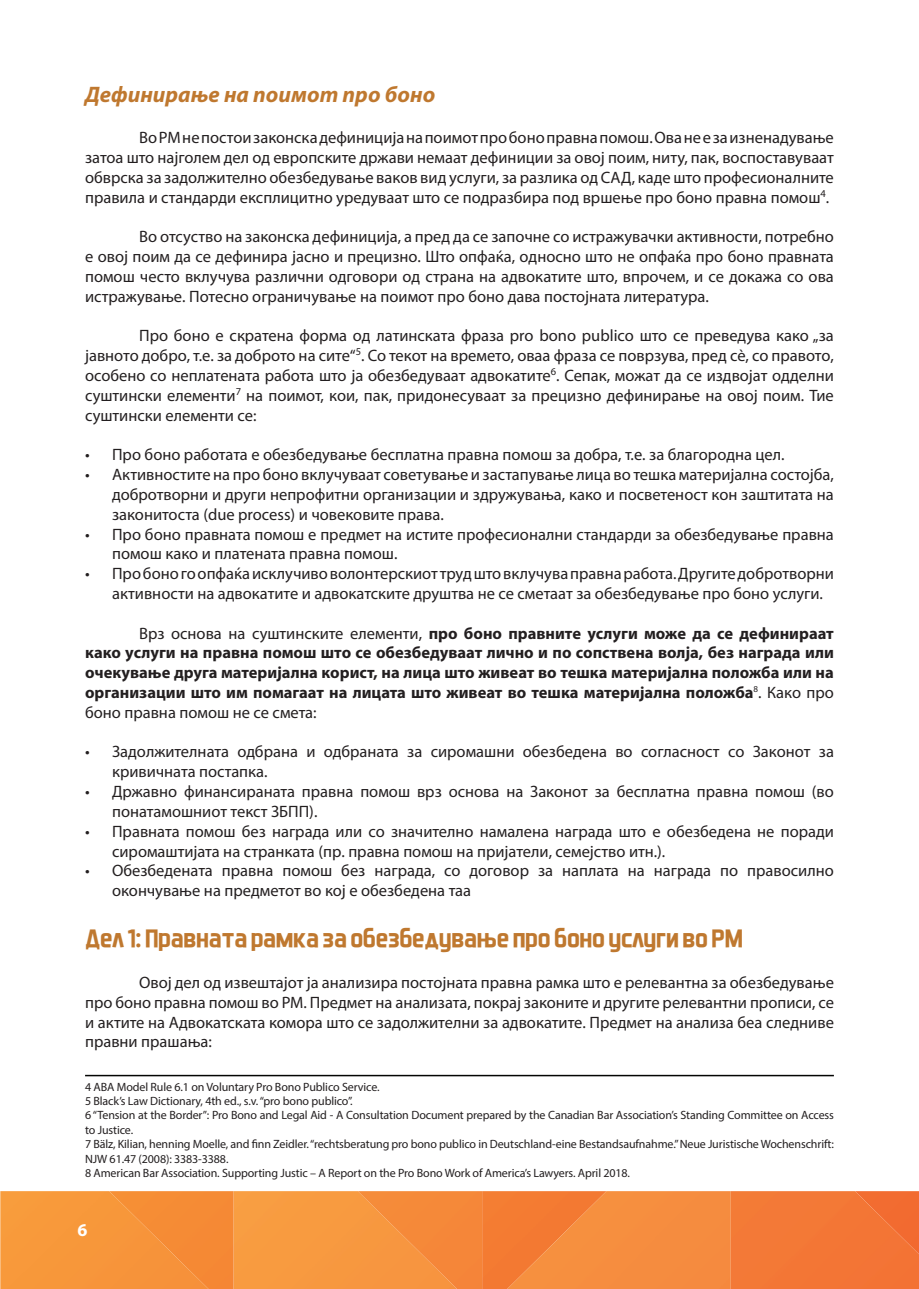
<style>
.page{position:relative;width:919px;height:1289px;background:#fff}
.page>*{position:absolute;margin:0;border:0;box-sizing:border-box;transform-origin:0 0}
.t1{font:700 25.5px "Aero Matics";color:#bf782f}
.t2{font:italic 700 22.5px "Myriad Pro";color:#bf782f}
.t3{font:700 18px "Myriad Pro";color:#fff}
.t4{font:16.5px/19.8px "Myriad Pro";color:#231f20}
.t5{font:700 16.5px/19.8px "Myriad Pro";color:#231f20;text-align:justify}
.t6{font:12px/14.4px "Myriad Pro";letter-spacing:-.01em;color:#231f20}
.s1{font-weight:400}
</style>
<div class="page">
<img style="left:208px;top:1191px;width:150px;height:97px">
<img style="left:358px;top:1191px;width:149px;height:97px">
<img style="left:507px;top:1191px;width:411px;height:97px">
<img style="left:0;top:1191px;width:208px;height:97px">
<hr style="left:85px;top:1074px;width:748px;height:2px;background:#040503">
<h2 class="t2" style="left:85px;top:80px;width:351px">Дефинирање на поимот про боно</h2>
<p class="t4" style="left:85px;top:128px;width:750px;text-align:justify;text-indent:54px">Во РМ не постои законска дефиниција на поимот про боно правна помош. Ова не е за изненадување затоа што најголем дел од европските држави немаат дефиниции за овој поим, ниту, пак, воспоставуваат обврска за задолжително обезбедување ваков вид услуги, за разлика од САД, каде што професионалните правила и стандарди експлицитно уредуваат што се подразбира под вршење про боно правна помош<sup>4</sup>.</p>
<p class="t4" style="left:85px;top:227px;width:750px;text-align:justify;text-indent:54px">Во отсуство на законска дефиниција, а пред да се започне со истражувачки активности, потребно е овој поим да се дефинира јасно и прецизно. Што опфаќа, односно што не опфаќа про боно правната помош често вклучува различни одговори од страна на адвокатите што, впрочем, и се докажа со ова истражување. Потесно ограничување на поимот про боно дава постојната литература.</p>
<p class="t4" style="left:85px;top:326px;width:750px;text-align:justify;text-indent:54px">Про боно е скратена форма од латинската фраза pro bono publico што се преведува како „за јавното добро, т.е. за доброто на сите“<sup>5</sup>. Со текот на времето, оваа фраза се поврзува, пред сè, со правото, особено со неплатената работа што ја обезбедуваат адвокатите<sup>6</sup>. Сепак, можат да се издвојат одделни суштински елементи<sup>7</sup> на поимот, кои, пак, придонесуваат за прецизно дефинирање на овој поим. Тие суштински елементи се:</p>
<p class="t4" style="left:85px;top:444px;width:701px">• Про боно работата е обезбедување бесплатна правна помош за добра, т.е. за благородна цел.</p>
<p class="t4" style="left:112px;top:464px;width:723px;text-align:justify;text-indent:-27px">• Активностите на про боно вклучуваат советување и застапување лица во тешка материјална состојба, добротворни и други непрофитни организации и здружувања, како и посветеност кон заштитата на законитоста (due process) и човековите права.</p>
<p class="t4" style="left:112px;top:524px;width:723px;text-indent:-27px">• Про боно правната помош е предмет на истите професионални стандарди за обезбедување правна помош како и платената правна помош.</p>
<p class="t4" style="left:112px;top:563px;width:723px;text-indent:-27px">• Про боно го опфаќа исклучиво волонтерскиот труд што вклучува правна работа. Другите добротворни активности на адвокатите и адвокатските друштва не се сметаат за обезбедување про боно услуги.</p>
<p class="t5" style="left:85px;top:622px;width:750px;text-indent:54px"><span class="s1">Врз основа на суштинските елементи,</span> про боно правните услуги може да се дефинираат како услуги на правна помош што се обезбедуваат лично и по сопствена волја, без награда или очекување друга материјална корист, на лица што живеат во тешка материјална положба или на организации што им помагаат на лицата што живеат во тешка материјална положба<sup>8</sup><span class="s1">. Како про боно правна помош не се смета:</span></p>
<p class="t4" style="left:112px;top:741px;width:723px;text-indent:-27px">• Задолжителната одбрана и одбраната за сиромашни обезбедена во согласност со Законот за кривичната постапка.</p>
<p class="t4" style="left:112px;top:781px;width:723px;text-indent:-27px">• Државно финансираната правна помош врз основа на Законот за бесплатна правна помош (во понатамошниот текст ЗБПП).</p>
<p class="t4" style="left:112px;top:821px;width:723px;text-indent:-27px">• Правната помош без награда или со значително намалена награда што е обезбедена не поради сиромаштијата на странката (пр. правна помош на пријатели, семејство итн.).</p>
<p class="t4" style="left:112px;top:860px;width:723px;text-indent:-27px">• Обезбедената правна помош без награда, со договор за наплата на награда по правосилно окончување на предметот во кој е обезбедена таа</p>
<h1 class="t1" style="left:85px;top:923px;width:659px">Дел 1: Правната рамка за обезбедување про боно услуги во РМ</h1>
<p class="t4" style="left:85px;top:972px;width:750px;text-align:justify;text-indent:54px">Овој дел од извештајот ја анализира постојната правна рамка што е релевантна за обезбедување про боно правна помош во РМ. Предмет на анализата, покрај законите и другите релевантни прописи, се и актите на Адвокатската комора што се задолжителни за адвокатите. Предмет на анализа беа следниве правни прашања:</p>
<p class="t6" style="left:85px;top:1079px;width:750px">4 ABA Model Rule 6.1 on Voluntary Pro Bono Publico Service.<br>5 Black’s Law Dictionary, 4th ed., s.v. “pro bono publico”.<br>6 “Tension at the Border”: Pro Bono and Legal Aid - A Consultation Document prepared by the Canadian Bar Association’s Standing Committee on Access to Justice.<br>7 Bälz, Kilian, henning Moelle, and finn Zeidler. “rechtsberatung pro bono publico in Deutschland-eine Bestandsaufnahme.” Neue Juristische Wochenschrift:<br>NJW 61.47 (2008): 3383-3388.<br>8 American Bar Association. Supporting Justic – A Report on the Pro Bono Work of America’s Lawyers. April 2018.</p>
<p class="t3" style="left:77px;top:1217px;width:11px">6</p>
</div>
